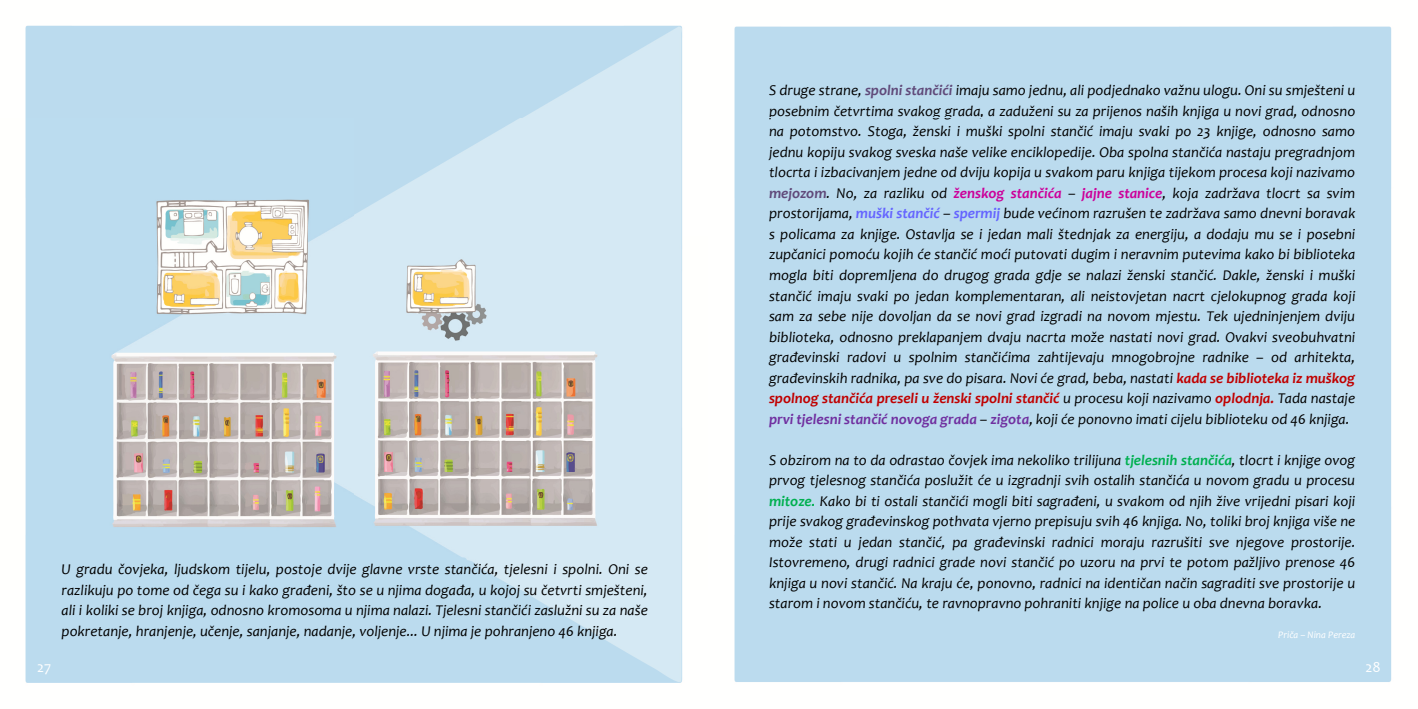
<style>
.page{position:relative;width:1418px;height:709px;background:#fff}
.page>*{position:absolute;margin:0;border:0;box-sizing:border-box;transform-origin:0 0}
.t1{font:italic 15px/20.5px "Candara";color:#000}
.t2{font:15px "Candara";color:#fff}
.t3{font:italic 10px "Candara";color:#fff}
.s1{font-weight:700;color:#604a7a}
.s2{font-weight:700;color:#cc009a}
.s3{font-weight:700;color:#6565ff}
.s4{font-weight:700;color:#c00000}
.s5{font-weight:700;color:#7030a0}
.s6{font-weight:700;color:#00b050}
.s7{color:#00b050}
</style>
<div class="page">
<svg style="left:25px;top:118px;width:329px;height:118px;background:#c0dce9"></svg>
<svg style="left:25px;top:236px;width:329px;height:118px;background:#d0e1e4"></svg>
<svg style="left:25px;top:354px;width:329px;height:118px;background:#c3c6c8"></svg>
<svg style="left:25px;top:472px;width:329px;height:119px;background:#bed2dd"></svg>
<div style="left:25px;top:591px;width:329px;height:92px;background:#bbdbee"></div>
<svg style="left:354px;top:25px;width:329px;height:93px;background:#c1deef"></svg>
<svg style="left:354px;top:118px;width:329px;height:118px;background:#cfe6f2"></svg>
<svg style="left:354px;top:236px;width:329px;height:118px;background:#d6e5eb"></svg>
<svg style="left:354px;top:354px;width:329px;height:118px;background:#cac9c9"></svg>
<svg style="left:354px;top:472px;width:329px;height:119px;background:#cbd9e0"></svg>
<svg style="left:354px;top:591px;width:329px;height:92px;background:#c1deef"></svg>
<div style="left:734px;top:26px;width:329px;height:92px;background:#bbdbee"></div>
<div style="left:734px;top:118px;width:329px;height:118px;background:#bbdbee"></div>
<div style="left:734px;top:236px;width:329px;height:118px;background:#bbdbee"></div>
<div style="left:734px;top:354px;width:329px;height:118px;background:#bbdbee"></div>
<div style="left:734px;top:472px;width:329px;height:119px;background:#bbdbee"></div>
<div style="left:734px;top:591px;width:329px;height:92px;background:#bbdbee"></div>
<div style="left:1063px;top:26px;width:329px;height:92px;background:#bbdbee"></div>
<div style="left:1063px;top:118px;width:329px;height:118px;background:#bbdbee"></div>
<div style="left:1063px;top:236px;width:329px;height:118px;background:#bbdbee"></div>
<div style="left:1063px;top:354px;width:329px;height:118px;background:#bbdbee"></div>
<div style="left:1063px;top:472px;width:329px;height:119px;background:#bbdbee"></div>
<div style="left:1063px;top:591px;width:329px;height:92px;background:#bbdbee"></div>
<p class="t2" style="left:37px;top:658px;width:15px">27</p>
<p class="t1" style="left:62px;top:559px;width:588px;text-align:justify">U gradu čovjeka, ljudskom tijelu, postoje dvije glavne vrste stančića, tjelesni i spolni. Oni se razlikuju po tome od čega su i kako građeni, što se u njima događa, u kojoj su četvrti smješteni, ali i koliki se broj knjiga, odnosno kromosoma u njima nalazi. Tjelesni stančići zaslužni su za naše pokretanje, hranjenje, učenje, sanjanje, nadanje, voljenje... U njima je pohranjeno 46 knjiga.</p>
<p class="t1" style="left:769px;top:80px;width:587px">S druge strane, <span class="s1">spolni stančići</span> imaju samo jednu, ali podjednako važnu ulogu. Oni su smješteni u posebnim četvrtima svakog grada a zaduženi su za p jri enos naših knj gi a u novi grad odnosno</p>
<p class="t1" style="left:769px;top:100px;width:588px;text-indent:211px">,<br>na potomstvo. Stoga, ženski i muški spolni stančić imaju svaki po 23 knjige, odnosno samo jednu kopiju svakog sveska naše velike enciklopedije. Oba spolna stančića nastaju pregradnjom tlocrta i izbacivanjem jedne od dviju kopija u svakom paru knjiga tijekom procesa koji nazivamo <span class="s1">mejozom</span>. No, za razliku od <span class="s2">ženskog stančića</span> – <span class="s2">jajne stanice</span>, koja zadržava tlocrt sa svim prostorijama, <span class="s3">muški stančić</span> – <span class="s3">spermij</span> bude većinom razrušen te zadržava samo dnevni boravak s policama za knjige. Ostavlja se i jedan mali štednjak za energiju, a dodaju mu se i posebni zupčanici pomoću kojih će stančić moći putovati dugim i neravnim putevima kako bi biblioteka mogla biti dopremljena do drugog grada gdje se nalazi ženski stančić. Dakle, ženski i muški stančić imaju svaki po jedan komplementaran, ali neistovjetan nacrt cjelokupnog grada koji sam za sebe nije dovoljan da se novi grad izgradi na novom mjestu. Tek ujedninjenjem dviju biblioteka, odnosno preklapanjem dvaju nacrta može nastati novi grad. Ovakvi sveobuhvatni građevi ki</p>
<p class="t1" style="left:1293px;top:100px;width:5px">,</p>
<p class="t1" style="left:769px;top:347px;width:587px;text-indent:99px">ov u spolnim stančićima zahtijeva u mnog b j<br>građevinskih radnika, pa sve do pisara. Novi će grad, beba, nastati <span class="s4">kada se biblioteka iz muškog spolnog stančića preseli u ženski spolni stančić</span> u procesu koji nazivamo <span class="s4">oplodnja.</span> Tada nastaje <span class="s5">prvi tjelesni stančić novoga grada</span> – <span class="s5">zigota</span>, koji će ponovno imati cijelu biblioteku od 46 knjiga.</p>
<p class="t1" style="left:769px;top:449px;width:588px;text-align:justify">S obzirom na to da odrastao čovjek ima nekoliko trilijuna <span class="s6">tjelesnih stančića</span>, tlocrt i knjige ovog prvog tjelesnog stančića poslužit će u izgradnji svih ostalih stančića u novom gradu u procesu <span class="s6">mitoze</span><span class="s7">.</span> Kako bi ti ostali stančići mogli biti sagrađeni, u svakom od njih žive vrijedni pisari koji prije svakog građevinskog pothvata vjerno prepisuju svih 46 knjiga. No, toliki broj knjiga više ne može stati u jedan stančić, pa građevinski radnici moraju razrušiti sve njegove prostorije.<br>Istovremeno, drugi radnici grade novi stančić po uzoru na prvi te potom pažljivo prenose 46 knj gi a u novi stančić. Na kraju će, ponovno, radnici na identičan način sagraditi sve prostorije u starom i novom stančiću, te ravnopravno pohraniti knjige na police u oba dnevna boravka.</p>
<p class="t1" style="left:1092px;top:347px;width:5px">j</p>
<p class="t1" style="left:1147px;top:347px;width:96px">o ro ne rad ik</p>
<p class="t1" style="left:1223px;top:347px;width:123px">n e – od arhit kt</p>
<p class="t1" style="left:815px;top:347px;width:73px">ns rad i</p>
<p class="t1" style="left:1324px;top:347px;width:33px">e a,</p>
<p class="t3" style="left:1278px;top:628px;width:79px">Priča – Nina Pereza</p>
<p class="t2" style="left:1365px;top:658px;width:17px">28</p>
</div>
